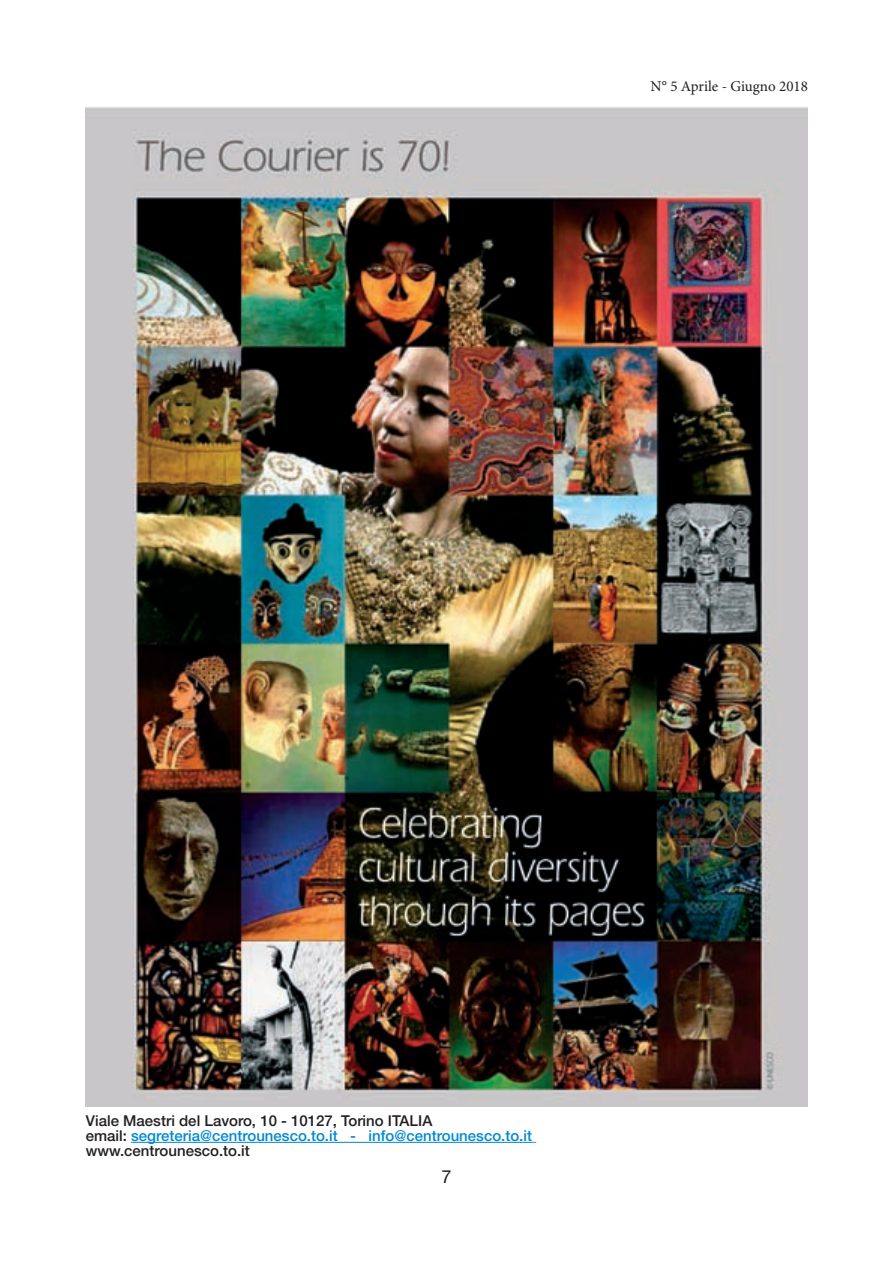
<style>
.page{position:relative;width:893px;height:1263px;background:#fff}
.page>*{position:absolute;margin:0;border:0;box-sizing:border-box;transform-origin:0 0}
.t1{font:18px "Helvetica Neue";color:#231f20}
.t2{font:500 15px/15px "Helvetica Neue";color:#231f20}
.t3{font:15px "Minion Pro";color:#231f20}
.s1{color:#0089cf}
</style>
<div class="page">
<hr style="left:131px;top:1142px;width:401px;height:1px;background:#0089cf">
<img style="left:85px;top:106px;width:723px;height:1000px">
<p class="t3" style="left:651px;top:77px;width:159px">N° 5 Aprile - Giugno 2018</p>
<p class="t2" style="left:86px;top:1113px;width:448px">Viale Maestri del Lavoro, 10 - 10127, Torino ITALIA<br>email: <span class="s1">segreteria@centrounesco.to.it - info@centrounesco.to.it </span>www.centrounesco.to.it</p>
<p class="t1" style="left:441px;top:1166px;width:12px">7</p>
</div>
